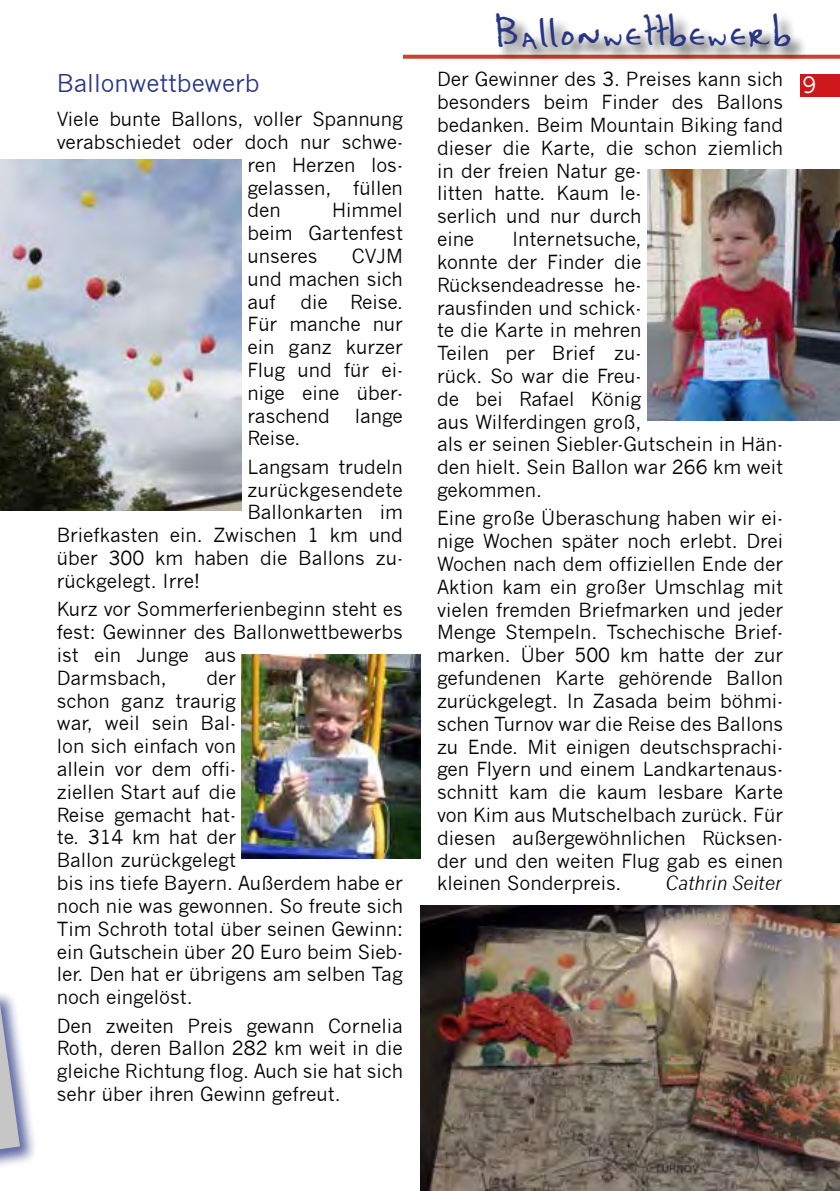
<style>
.page{position:relative;width:840px;height:1191px;background:#fff}
.page>*{position:absolute;margin:0;border:0;box-sizing:border-box;transform-origin:0 0}
.t1{font:42px "Kaela";color:#283583}
.t2{font:24px "News Gothic";color:#283583}
.t3{font:22px "News Gothic";color:#fff}
.t4{font:19px/22.8px "News Gothic";color:#000;text-align:justify}
.t5{font:italic 19px "News Gothic";color:#000}
</style>
<div class="page">
<div style="left:799px;top:74px;width:40px;height:22px;background:#cd171a"></div>
<svg style="left:403px;top:55px;width:436px;height:4px"></svg>
<div style="left:494px;top:13px;width:312px;height:53px;background:#000;opacity:.8"></div>
<div style="left:0;top:990px;width:39px;height:201px;background:#283583;opacity:.75"></div>
<svg style="left:0;top:1004px;width:20px;height:145px;background:#b5b8c8"></svg>
<img style="left:0;top:159px;width:242px;height:351px">
<img style="left:242px;top:655px;width:178px;height:204px">
<img style="left:647px;top:169px;width:192px;height:251px">
<img style="left:420px;top:905px;width:419px;height:286px">
<p class="t2" style="left:57px;top:69px;width:204px">Ballonwettbewerb</p>
<p class="t4" style="left:57px;top:108px;width:347px">Viele bunte Ballons, voller Spannung</p>
<p class="t4" style="left:57px;top:131px;width:347px">verabschiedet oder doch nur schwe-</p>
<p class="t4" style="left:247px;top:153px;width:157px">ren Herzen los-</p>
<p class="t4" style="left:247px;top:176px;width:157px">gelassen, füllen</p>
<p class="t4" style="left:247px;top:199px;width:35px">den</p>
<p class="t4" style="left:247px;top:199px;width:157px;text-indent:85px">Himmel beim Gartenfest unseres</p>
<p class="t4" style="left:247px;top:245px;width:157px;text-indent:104px">CVJM und machen sich auf</p>
<p class="t4" style="left:247px;top:290px;width:157px;text-indent:53px">die Reise.<br>Für manche nur ein ganz kurzer Flug und für ei&shy;nige eine über&shy;raschend</p>
<p class="t4" style="left:354px;top:404px;width:50px">lange</p>
<p class="t4" style="left:247px;top:424px;width:157px;line-height:28.4px">Reise.<br>Langsam trudeln</p>
<p class="t4" style="left:247px;top:478px;width:157px">zurückgesendete</p>
<p class="t4" style="left:247px;top:501px;width:157px">Ballonkarten im</p>
<p class="t4" style="left:57px;top:524px;width:347px">Briefkasten ein. Zwischen 1 km und</p>
<p class="t4" style="left:57px;top:547px;width:347px">über 300 km haben die Ballons zu-</p>
<p class="t4" style="left:57px;top:569px;width:145px">rückgelegt. Irre!</p>
<p class="t4" style="left:57px;top:598px;width:347px;text-align:left">Kurz vor Sommerferienbeginn steht es fest: Gewinner des Ballonwettbewerbs ist ein Junge aus<br>Darmsbach,</p>
<p class="t4" style="left:57px;top:666px;width:347px;text-align:left;text-indent:149px">der<br>schon ganz traurig<br>war, weil sein Bal-<br>lon sich einfach von<br>allein vor dem offi-<br>ziellen Start auf die<br>Reise gemacht hat-<br>te. 314 km hat der<br>Ballon zurückgelegt<br>bis ins tiefe Bayern. Außerdem habe er noch nie was gewonnen. So freute sich<br>Tim Schroth total über seinen Gewinn: ein Gutschein über 20 Euro beim Sieb&shy;ler. Den hat er übrigens am selben Tag noch eingelöst.</p>
<p class="t4" style="left:57px;top:1014px;width:347px">Den zweiten Preis gewann Cornelia Roth, deren Ballon 282 km weit in die gleiche Richtung flog. Auch sie hat sich sehr über ihren Gewinn gefreut.</p>
<h1 class="t1" style="left:496px;top:6px;width:299px">Ballonwettbewerb</h1>
<p class="t4" style="left:437px;top:68px;width:347px;text-align:left">Der Gewinner des 3. Preises kann sich besonders beim Finder des Ballons bedanken. Beim Mountain Biking fand dieser die Karte, die schon ziemlich in der freien Natur ge-<br>litten hatte. Kaum le-<br>serlich und nur durch<br>eine</p>
<p class="t4" style="left:437px;top:228px;width:347px;text-align:left;text-indent:75px">Internetsuche,<br>konnte der Finder die<br>Rücksendeadresse he-<br>rausfinden und schick-<br>te die Karte in mehren<br>Teilen per Brief zu-<br>rück. So war die Freu-<br>de bei Rafael König<br>aus Wilferdingen groß,<br>als er seinen Siebler-Gutschein in Hän&shy;den hielt. Sein Ballon war 266 km weit gekommen.</p>
<p class="t4" style="left:437px;top:507px;width:347px">Eine große Überaschung haben wir ei&shy;nige Wochen später noch erlebt. Drei Wochen nach dem offiziellen Ende der Aktion kam ein großer Umschlag mit vielen fremden Briefmarken und jeder Menge Stempeln. Tschechische Brief&shy;marken. Über 500 km hatte der zur gefundenen Karte gehörende Ballon zurückgelegt. In Zasada beim böhmi&shy;schen Turnov war die Reise des Ballons zu Ende. Mit einigen deutschsprachi&shy;gen Flyern und einem Landkartenaus&shy;schnitt kam die kaum lesbare Karte von Kim aus Mutschelbach zurück. Für diesen außergewöhnlichen Rücksen&shy;der und den weiten Flug gab es einen kleinen Sonderpreis.</p>
<p class="t5" style="left:664px;top:872px;width:118px">Cathrin Seiter</p>
<p class="t3" style="left:802px;top:72px;width:15px">9</p>
</div>
